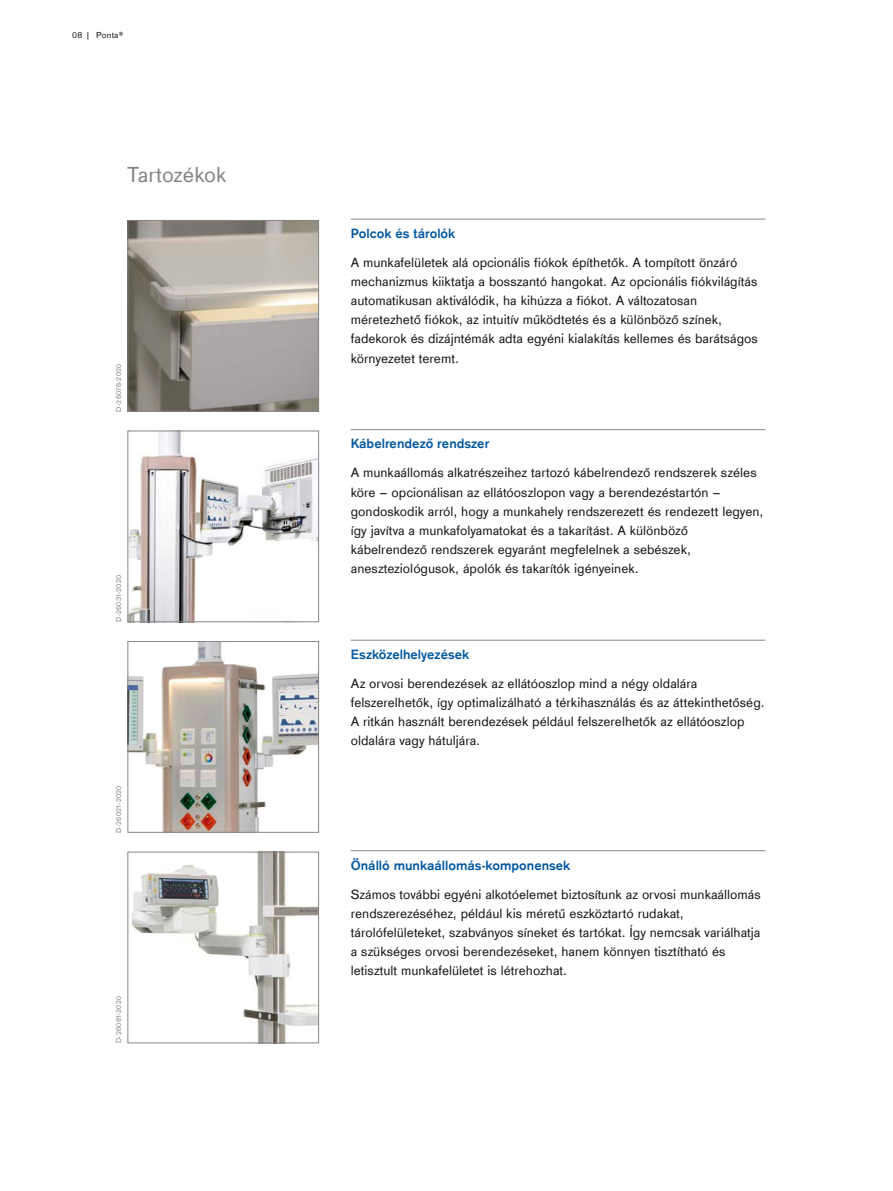
<style>
.page{position:relative;width:893px;height:1191px;background:#fff}
.page>*{position:absolute;margin:0;border:0;box-sizing:border-box;transform-origin:0 0}
.ps_page_hl{font:22.5px "Draeger Sans Global";color:#868686}
.ps_copy{font:13.8px/19.2px "Draeger Sans Global";color:#1a1918}
.ps_blue_hl{font:700 13.8px "Draeger Sans Global";color:#0057a1}
.t1{font:9px "Draeger Sans Global";letter-spacing:.025em;color:#1a1918}
.ps_img_number{font:7.5px "Draeger Sans Global";letter-spacing:.025em;color:#868686}
</style>
<div class="page">
<img style="left:131px;top:853px;width:186px;height:188px">
<div style="left:128px;top:851px;width:191px;height:192px;border:1px solid #868686"></div>
<hr style="left:351px;top:850px;width:414px;height:1px;background:#868686">
<img style="left:130px;top:643px;width:187px;height:187px">
<div style="left:128px;top:641px;width:191px;height:191px;border:1px solid #868686"></div>
<hr style="left:351px;top:640px;width:414px;height:1px;background:#868686">
<img style="left:130px;top:433px;width:187px;height:187px">
<div style="left:128px;top:431px;width:191px;height:191px;border:1px solid #868686"></div>
<hr style="left:351px;top:429px;width:414px;height:1px;background:#868686">
<img style="left:130px;top:222px;width:187px;height:187px">
<div style="left:128px;top:220px;width:191px;height:191px;border:1px solid #868686"></div>
<hr style="left:351px;top:219px;width:414px;height:1px;background:#868686">
<p class="t1" style="left:72px;top:29px;width:53px">08 | Ponta®</p>
<p class="ps_page_hl" style="left:128px;top:161px;width:100px">Tartozékok</p>
<p class="ps_img_number" style="left:114px;top:411px;width:49px;rotate:-90deg">D-26078-2020</p>
<p class="ps_img_number" style="left:114px;top:622px;width:49px;rotate:-90deg">D-26031-2020</p>
<p class="ps_img_number" style="left:114px;top:832px;width:49px;rotate:-90deg">D-26021-2020</p>
<p class="ps_img_number" style="left:114px;top:1043px;width:49px;rotate:-90deg">D-26081-2020</p>
<p class="ps_blue_hl" style="left:351px;top:225px;width:106px">Polcok és tárolók</p>
<p class="ps_copy" style="left:351px;top:252px;width:409px">A munkafelületek alá opcionális fiókok építhetők. A tompított önzáró mechanizmus kiiktatja a bosszantó hangokat. Az opcionális fiókvilágítás automatikusan aktiválódik, ha kihúzza a fiókot. A változatosan méretezhető fiókok, az intuitív működtetés és a különböző színek, fadekorok és dizájntémák adta egyéni kialakítás kellemes és barátságos környezetet teremt.</p>
<p class="ps_blue_hl" style="left:351px;top:435px;width:140px">Kábelrendező rendszer</p>
<p class="ps_copy" style="left:351px;top:463px;width:414px">A munkaállomás alkatrészeihez tartozó kábelrendező rendszerek széles köre – opcionálisan az ellátóoszlopon vagy a berendezéstartón – gondoskodik arról, hogy a munkahely rendszerezett és rendezett legyen, így javítva a munkafolyamatokat és a takarítást. A különböző kábelrendező rendszerek egyaránt megfelelnek a sebészek, aneszteziológusok, ápolók és takarítók igényeinek.</p>
<p class="ps_blue_hl" style="left:351px;top:646px;width:120px">Eszközelhelyezések</p>
<p class="ps_copy" style="left:351px;top:673px;width:415px">Az orvosi berendezések az ellátóoszlop mind a négy oldalára felszerelhetők, így optimalizálható a térkihasználás és az áttekinthetőség.</p>
<p class="ps_copy" style="left:351px;top:712px;width:395px">A ritkán használt berendezések például felszerelhetők az ellátóoszlop oldalára vagy hátuljára.</p>
<p class="ps_blue_hl" style="left:351px;top:856px;width:221px">Önálló munkaállomás-komponensek</p>
<p class="ps_copy" style="left:351px;top:884px;width:411px">Számos további egyéni alkotóelemet biztosítunk az orvosi munkaállomás rendszerezéséhez, például kis méretű eszköztartó rudakat, tárolófelületeket, szabványos síneket és tartókat. Így nemcsak variálhatja a szükséges orvosi berendezéseket, hanem könnyen tisztítható és letisztult munkafelületet is létrehozhat.</p>
</div>
